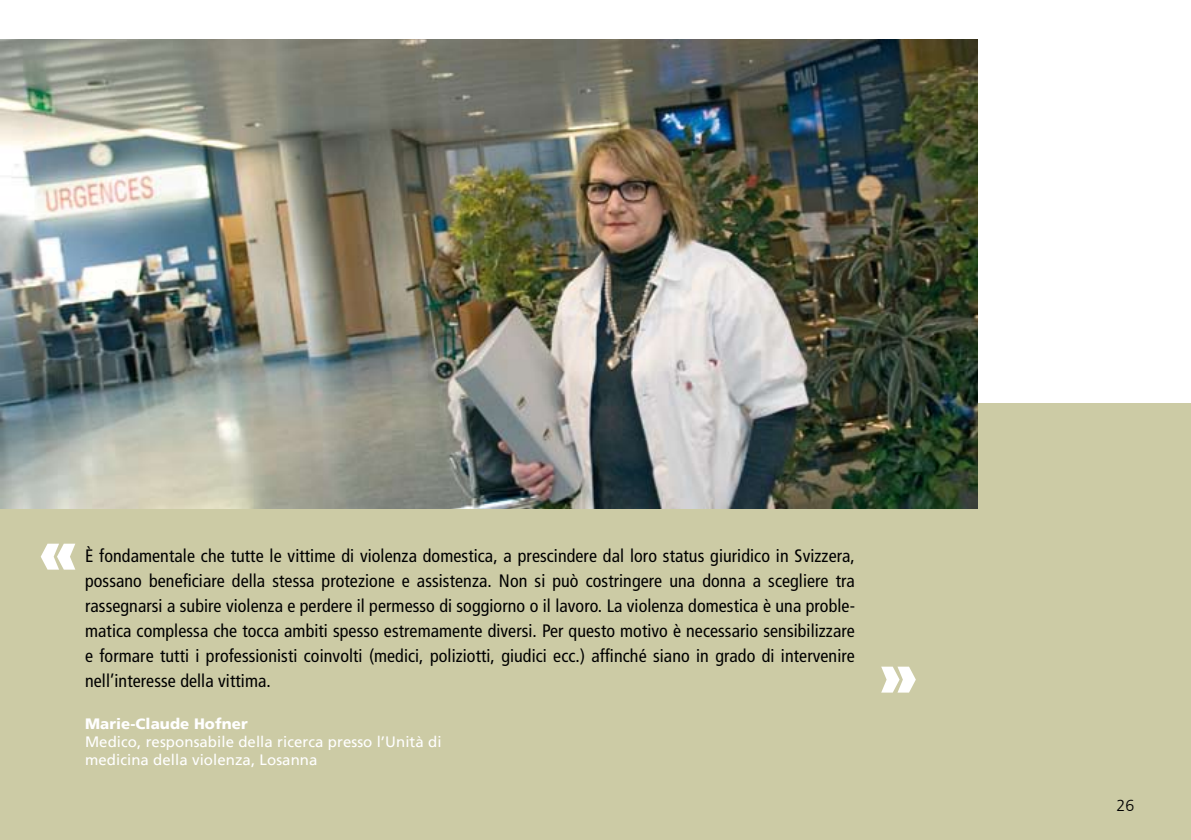
<style>
.page{position:relative;width:1191px;height:840px;background:#fff}
.page>*{position:absolute;margin:0;border:0;box-sizing:border-box;transform-origin:0 0}
.t1{font:900 60px "Frutiger LT";color:#fff}
.t2{font:condensed 18px/25px "Frutiger LT";letter-spacing:.005em;color:#000;text-align:justify}
.t3{font:300 16px "Frutiger LT";color:#000}
.t4{font:15px/18px "Frutiger LT";letter-spacing:.005em;color:#fff}
.t5{font:900 15px "Frutiger LT";letter-spacing:.005em;color:#fff}
</style>
<div class="page">
<div style="left:441px;top:403px;width:750px;height:436px;background:#cccba5"></div>
<div style="left:0;top:403px;width:593px;height:436px;background:#cccba5"></div>
<img style="left:0;top:40px;width:977px;height:468px">
<h1 class="t1" style="left:39px;top:515px;width:40px">«</h1>
<p class="t2" style="left:85px;top:542px;width:771px">È fondamentale che tutte le vittime di violenza domestica, a prescindere dal loro status giuridico in Svizzera, possano beneficiare della stessa protezione e assistenza. Non si può costringere una donna a scegliere tra rassegnarsi a subire violenza e perdere il permesso di soggiorno o il lavoro. La violenza domestica è una proble&shy;matica complessa che tocca ambiti spesso estremamente diversi. Per questo motivo è necessario sensibilizzare e formare tutti i professionisti coinvolti (medici, poliziotti, giudici ecc.) affinché siano in grado di intervenire nell’interesse della vittima.</p>
<p class="t5" style="left:85px;top:714px;width:164px">Marie-Claude Hofner</p>
<p class="t4" style="left:85px;top:732px;width:358px">Medico, responsabile della ricerca presso l’U nità di medicina della violenza, Losanna</p>
<h1 class="t1" style="left:878px;top:637px;width:40px">»</h1>
<p class="t3" style="left:1116px;top:795px;width:19px">26</p>
</div>
